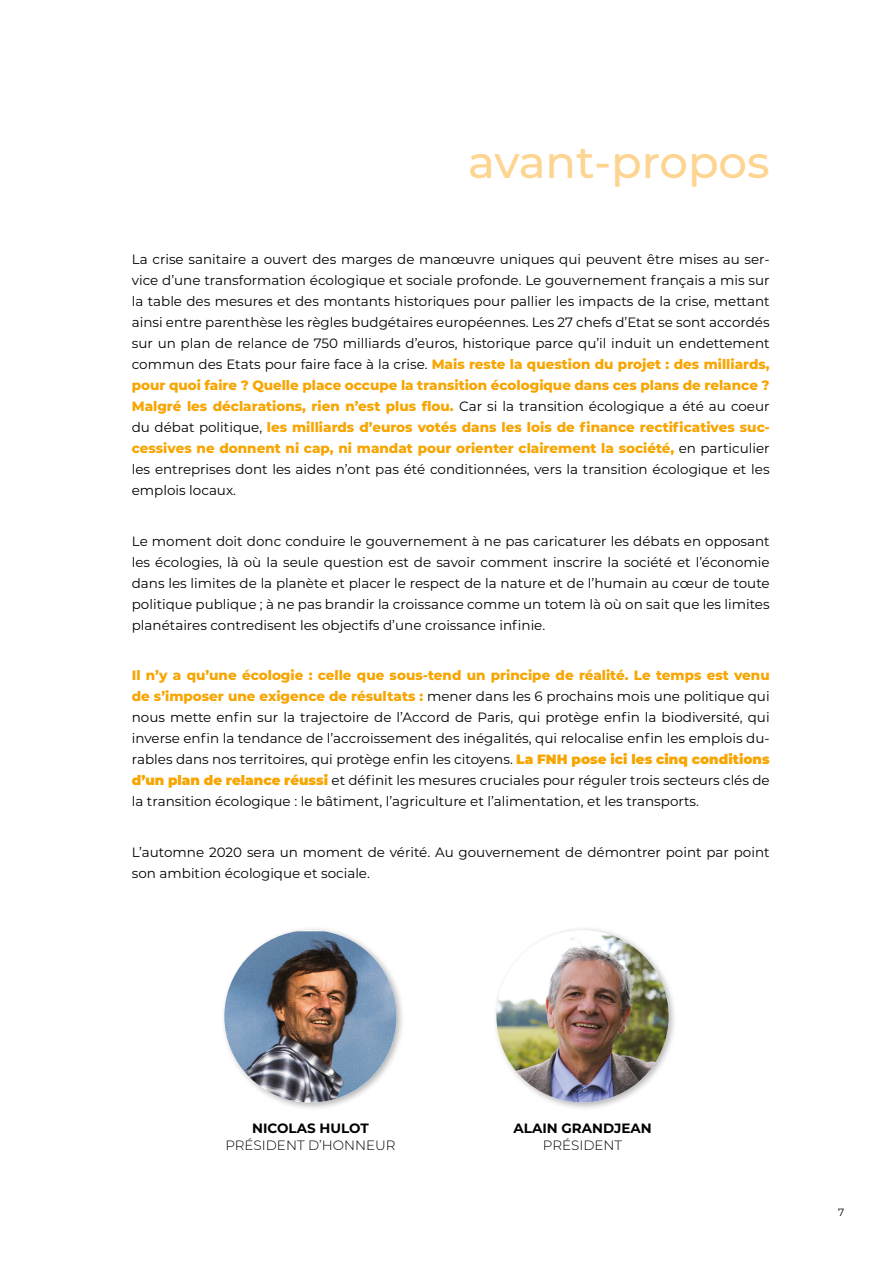
<style>
.page{position:relative;width:893px;height:1263px;background:#fff}
.page>*{position:absolute;margin:0;border:0;box-sizing:border-box;transform-origin:0 0}
.texte_bold_puces_jau{font:500 45px "Montserrat";letter-spacing:-.005em;color:#fdd490}
.texte{font:13.5px/21px "Montserrat";color:#000;text-align:justify}
.texte-2{font:300 13.5px "Montserrat";color:#000}
.texte-3{font:700 13.5px "Montserrat";color:#000}
.t1{font:10.5px "Montserrat";color:#000}
.s1{font-weight:800;color:#f7a500}
.s2{font-weight:900;color:#f7a500}
</style>
<div class="page">
<div style="left:220px;top:926px;width:185px;height:185px;background:#000;opacity:.3"></div>
<img style="left:224px;top:931px;width:172px;height:171px">
<div style="left:492px;top:926px;width:186px;height:185px;background:#000;opacity:.3"></div>
<img style="left:496px;top:930px;width:173px;height:172px;border-radius:86px">
<p class="texte_bold_puces_jau" style="left:468px;top:130px;width:303px">avant-propos</p>
<p class="texte" style="left:132px;top:248px;width:639px">La crise sanitaire a ouvert des marges de manœuvre uniques qui peuvent être mises au ser&shy;vice d’une transformation écologique et sociale profonde. Le gouvernement français a mis sur la table des mesures et des montants historiques pour pallier les impacts de la crise, mettant ainsi entre parenthèse les règles budgétaires européennes. Les 27 chefs d’Etat se sont accordés sur un plan de relance de 750 milliards d’euros, historique parce qu’il induit un endettement commun des Etats pour faire face à la crise. <span class="s1">Mais reste la question du projet : des milliards, pour quoi faire ? Quelle place occupe la transition écologique dans ces plans de relance ?<br>Malgré les déclarations, rien n’est plus flou.</span> Car si la transition écologique a été au coeur du débat politique, <span class="s1">les milliards d’euros votés dans les lois de finance rectificatives suc&shy;cessives ne donnent ni cap, ni mandat pour orienter clairement la société,</span> en particulier les entreprises dont les aides n’ont pas été conditionnées, vers la transition écologique et les emplois locaux.</p>
<p class="texte" style="left:132px;top:530px;width:639px">Le moment doit donc conduire le gouvernement à ne pas caricaturer les débats en opposant les écologies, là où la seule question est de savoir comment inscrire la société et l’économie dans les limites de la planète et placer le respect de la nature et de l’humain au cœur de toute politique publique ; à ne pas brandir la croissance comme un totem là où on sait que les limites planétaires contredisent les objectifs d’une croissance infinie.</p>
<p class="texte" style="left:132px;top:665px;width:639px"><span class="s1">Il n’y a qu’une écologie : celle que sous-tend un principe de réalité. Le temps est venu de s’imposer une exigence de résultats :</span> mener dans les 6 prochains mois une politique qui nous mette enfin sur la trajectoire de l’Accord de Paris, qui protège enfin la biodiversité, qui inverse enfin la tendance de l’accroissement des inégalités, qui relocalise enfin les emplois du&shy;rables dans nos territoires, qui protège enfin les citoyens. <span class="s2">La FNH pose ici les cinq conditions d’un plan de relance réussi</span> et définit les mesures cruciales pour réguler trois secteurs clés de la transition écologique : le bâtiment, l’agriculture et l’alimentation, et les transports.</p>
<p class="texte" style="left:132px;top:841px;width:639px">L’automne 2020 sera un moment de vérité. Au gouvernement de démontrer point par point son ambition écologique et sociale.</p>
<p class="texte-3" style="left:252px;top:1119px;width:118px">NICOLAS HULOT</p>
<p class="texte-2" style="left:225px;top:1135px;width:172px">PRÉSIDENT D’HONNEUR</p>
<p class="texte-3" style="left:513px;top:1119px;width:140px">ALAIN GRANDJEAN</p>
<p class="texte-2" style="left:543px;top:1135px;width:81px">PRÉSIDENT</p>
<p class="t1" style="left:838px;top:1205px;width:8px">7</p>
</div>
